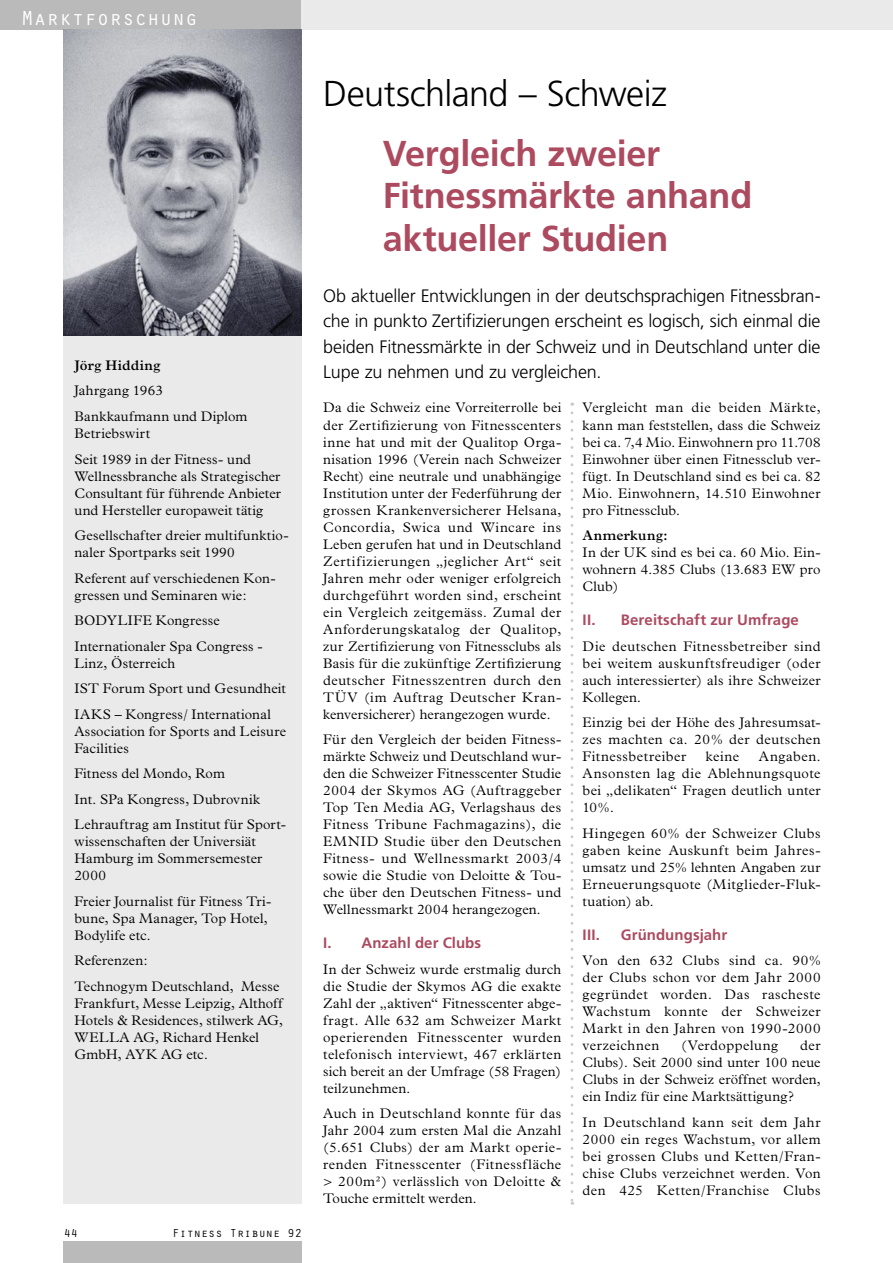
<style>
.page{position:relative;width:893px;height:1263px;background:#fff}
.page>*{position:absolute;margin:0;border:0;box-sizing:border-box;transform-origin:0 0}
.t1{font:700 36px/42.5px "Frutiger";letter-spacing:-.01em;color:#ac4a5f}
.t2{font:300 36px "Frutiger";letter-spacing:-.015em;color:#000}
.t3{font:21px "Orator";color:#fff}
.t4{font:300 18px/25.5px "Frutiger";letter-spacing:-.01em;color:#000;text-align:justify}
.t5{font:700 15px "Frutiger";letter-spacing:.005em;color:#ac4a5f}
.t6{font:300 13.95px/17px "Plantin";letter-spacing:.015em;color:#000;text-align:justify}
.t7{font:600 13.95px "Plantin";letter-spacing:.015em;color:#000}
.t8{font:300 13.95px "Plantin";letter-spacing:.035em;color:#000}
.t9{font:12px "Orator";color:#000}
</style>
<div class="page">
<div style="left:0;top:0;width:302px;height:30px;background:#bababa"></div>
<div style="left:64px;top:1242px;width:238px;height:21px;background:#bababa"></div>
<div style="left:302px;top:0;width:591px;height:30px;background:#eaeaea"></div>
<div style="left:64px;top:336px;width:238px;height:867px;background:#eaeaea"></div>
<svg style="left:570px;top:403px;width:3px;height:802px"></svg>
<img style="left:64px;top:30px;width:238px;height:306px">
<h2 class="t3" style="left:21px;top:3px;width:178px">Marktforschung</h2>
<p class="t7" style="left:74px;top:357px;width:88px">Jörg Hidding</p>
<p class="t6" style="left:74px;top:378px;width:175px;line-height:25.5px">Jahrgang 1963<br>Bankkaufmann und Diplom</p>
<p class="t6" style="left:74px;top:421px;width:178px;line-height:25.5px">Betriebswirt<br>Seit 1989 in der Fitness- und</p>
<p class="t6" style="left:74px;top:467px;width:208px">Wellnessbranche als Strategischer Consultant für führende Anbieter und Hersteller europaweit tätig</p>
<p class="t6" style="left:74px;top:527px;width:216px">Gesellschafter dreier multifunktio&shy;naler Sportparks seit 1990</p>
<p class="t6" style="left:74px;top:569px;width:203px">Referent auf verschiedenen Kon&shy;gressen und Seminaren wie:</p>
<p class="t6" style="left:74px;top:608px;width:190px;line-height:25.5px">BODYLIFE Kongresse<br>Internationaler Spa Congress -</p>
<p class="t6" style="left:74px;top:650px;width:213px;line-height:25.5px;text-align:left">Linz, Österreich<br>IST Forum Sport und Gesundheit<br>IAKS – Kongress/ International</p>
<p class="t6" style="left:74px;top:723px;width:213px">Association for Sports and Leisure<br>Facilities</p>
<p class="t6" style="left:74px;top:761px;width:213px;line-height:25.5px;text-align:left">Fitness del Mondo, Rom<br>Int. SPa Kongress, Dubrovnik<br>Lehrauftrag am Institut für Sport-</p>
<p class="t6" style="left:74px;top:833px;width:190px;text-align:left">wissenschaften der Universiät<br>Hamburg im Sommersemester<br>2000</p>
<p class="t6" style="left:74px;top:893px;width:199px;text-align:left">Freier Journalist für Fitness Tri&shy;bune, Spa Manager, Top Hotel,<br>Bodylife etc.</p>
<p class="t6" style="left:74px;top:948px;width:206px;line-height:25.5px">Referenzen:<br>Technogym Deutschland, Messe</p>
<p class="t6" style="left:74px;top:995px;width:210px;text-align:left">Frankfurt, Messe Leipzig, Althoff<br>Hotels &amp; Residences, stilwerk AG,<br>WELLA AG, Richard Henkel<br>GmbH, AYK AG etc.</p>
<p class="t9" style="left:64px;top:1225px;width:16px">44</p>
<p class="t9" style="left:172px;top:1225px;width:131px">Fitness Tribune 92</p>
<h1 class="t2" style="left:323px;top:74px;width:345px">Deutschland – Schweiz</h1>
<h1 class="t1" style="left:383px;top:132px;width:371px">Vergleich zweier<br>Fitnessmärkte anhand aktueller Studien</h1>
<p class="t4" style="left:323px;top:283px;width:499px">Ob aktueller Entwicklungen in der deutschsprachigen Fitnessbran&shy;che in punkto Zertifizierungen erscheint es logisch, sich einmal die beiden Fitnessmärkte in der Schweiz und in Deutschland unter die Lupe zu nehmen und zu vergleichen.</p>
<p class="t6" style="left:583px;top:399px;width:240px">Vergleicht man die beiden Märkte, kann man feststellen, dass die Schweiz bei ca. 7,4 Mio. Einwohnern pro 11.708<br>Einwohner über einen Fitnessclub ver&shy;fügt. In Deutschland sind es bei ca. 82<br>Mio. Einwohnern, 14.510 Einwohner pro Fitnessclub.</p>
<p class="t7" style="left:583px;top:527px;width:87px">Anmerkung:</p>
<p class="t6" style="left:583px;top:544px;width:240px">In der UK sind es bei ca. 60 Mio. Ein&shy;wohnern 4.385 Clubs (13.683 EW pro Club)</p>
<p class="t5" style="left:583px;top:611px;width:218px">II. Bereitschaft zur Umfrage</p>
<p class="t6" style="left:583px;top:637px;width:240px">Die deutschen Fitnessbetreiber sind bei weitem auskunftsfreudiger (oder auch interessierter) als ihre Schweizer Kollegen.</p>
<p class="t6" style="left:583px;top:714px;width:240px">Einzig bei der Höhe des Jahresumsat&shy;zes machten ca. 20% der deutschen Fitnessbetreiber</p>
<p class="t6" style="left:323px;top:399px;width:240px">Da die Schweiz eine Vorreiterrolle bei der Zertifizierung von Fitnesscenters inne hat und mit der Qualitop Orga&shy;nisation 1996 (Verein nach Schweizer Recht) eine neutrale und unabhängige Institution unter der Federführung der grossen Krankenversicherer Helsana, Concordia, Swica und Wincare ins Leben gerufen hat und in Deutschland Zertifizierungen „jeglicher Art“ seit Jahren mehr oder weniger erfolgreich durchgeführt worden sind, erscheint ein Vergleich zeitgemäss. Zumal der Anforderungskatalog der Qualitop, zur Zertifizierung von Fitnessclubs als Basis für die zukünftige Zertifizierung deutscher Fitnesszentren durch den TÜV (im Auftrag Deutscher Kran&shy;kenversicherer) herangezogen wurde.</p>
<p class="t6" style="left:323px;top:731px;width:240px">Für den Vergleich der beiden Fitness&shy;märkte Schweiz und Deutschland wur&shy;den die Schweizer Fitnesscenter Studie 2004 der Skymos AG (Auftraggeber Top Ten Media AG, Verlagshaus des Fitness Tribune Fachmagazins), die EMNID Studie über den Deutschen Fitness- und Wellnessmarkt 2003/4 sowie die Studie von Deloitte &amp; Tou&shy;che über den Deutschen Fitness- und Wellnessmarkt 2004 herangezogen.</p>
<p class="t5" style="left:323px;top:934px;width:160px">I. Anzahl der Clubs</p>
<p class="t6" style="left:323px;top:961px;width:240px">In der Schweiz wurde erstmalig durch die Studie der Skymos AG die exakte Zahl der „aktiven“ Fitnesscenter abge&shy;fragt. Alle 632 am Schweizer Markt operierenden Fitnesscenter wurden telefonisch interviewt, 467 erklärten sich bereit an der Umfrage (58 Fragen) teilzunehmen.</p>
<p class="t6" style="left:323px;top:1105px;width:240px">Auch in Deutschland konnte für das Jahr 2004 zum ersten Mal die Anzahl (5.651 Clubs) der am Markt operie&shy;renden Fitnesscenter (Fitnessfläche &gt; 200m²) verlässlich von Deloitte &amp; Touche ermittelt werden.</p>
<p class="t6" style="left:583px;top:748px;width:240px;text-indent:176px">Angaben.<br>Ansonsten lag die Ablehnungsquote bei „delikaten“ Fragen deutlich unter 10%.</p>
<p class="t6" style="left:583px;top:825px;width:240px">Hingegen 60% der Schweizer Clubs gaben keine Auskunft beim Jahres&shy;umsatz und 25% lehnten Angaben zur Erneuerungsquote (Mitglieder-Fluk&shy;tuation) ab.</p>
<p class="t5" style="left:583px;top:926px;width:19px">III.</p>
<p class="t5" style="left:621px;top:926px;width:108px">Gründungsjahr</p>
<p class="t6" style="left:583px;top:952px;width:240px">Von den 632 Clubs sind ca. 90% der Clubs schon vor dem Jahr 2000 gegründet worden. Das rascheste Wachstum konnte der Schweizer Markt in den Jahren von 1990-2000 verzeichnen</p>
<p class="t6" style="left:706px;top:748px;width:35px">keine</p>
<p class="t6" style="left:583px;top:1037px;width:240px;text-indent:218px">der Clubs). Seit 2000 sind unter 100 neue Clubs in der Schweiz eröffnet worden, ein Indiz für eine Marktsättigung?</p>
<p class="t6" style="left:583px;top:1114px;width:240px">In Deutschland kann seit dem Jahr 2000 ein reges Wachstum, vor allem bei grossen Clubs und Ketten/Fran&shy;chise Clubs verzeichnet werden. Von den 425 Ketten/Franchise Clubs</p>
<p class="t8" style="left:681px;top:1038px;width:99px">(Verdoppelung</p>
</div>
